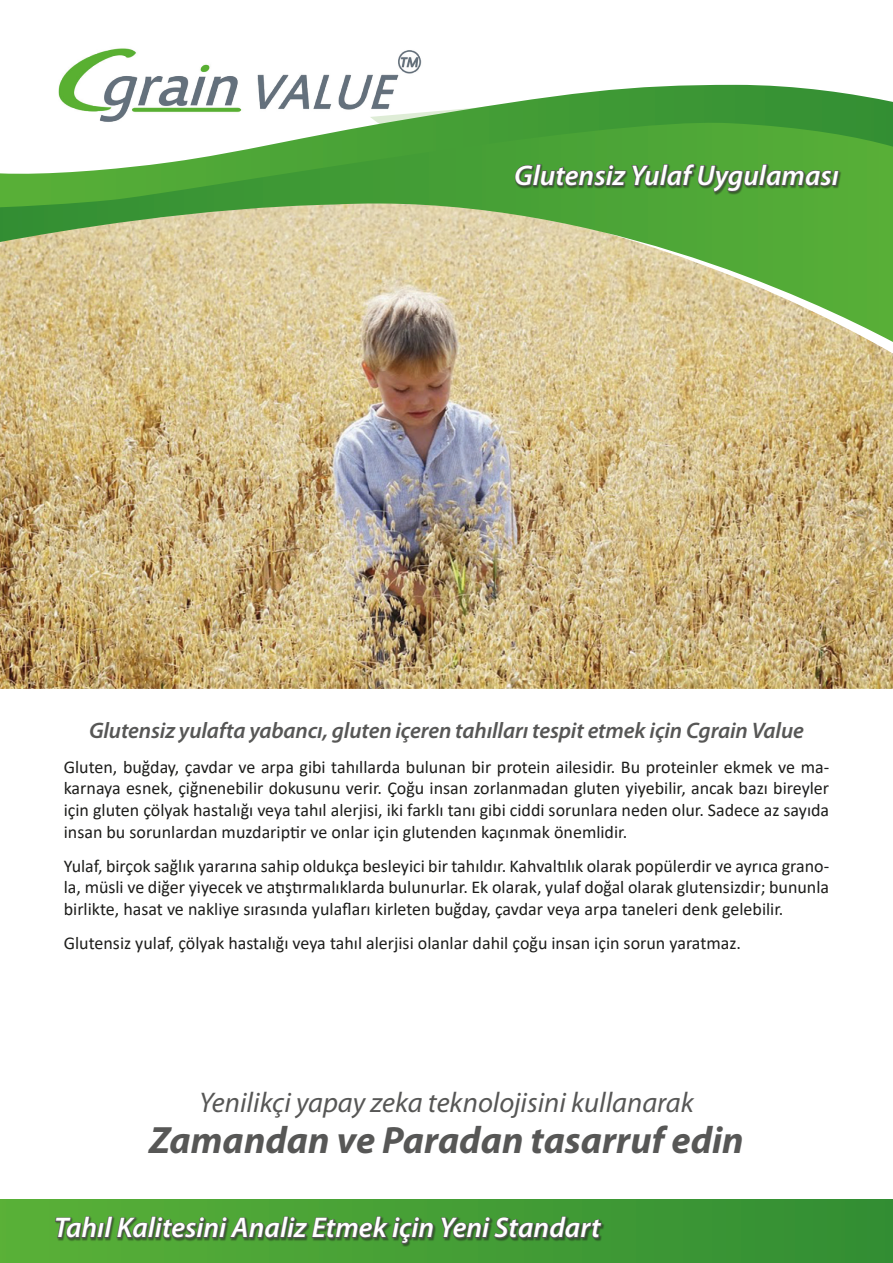
<style>
.page{position:relative;width:893px;height:1263px;background:#fff}
.page>*{position:absolute;margin:0;border:0;box-sizing:border-box;transform-origin:0 0}
.t1{font:italic 700 38.25px "Myriad Pro";color:#575756}
.t2{font:italic 600 28.65px "Myriad Pro";color:#fff}
.t3{font:italic 28.5px "Myriad Pro";color:#575756}
.t4{font:italic 600 22.5px "Myriad Pro";letter-spacing:-.005em;color:#575756}
.t5{font:18px/21.6px "Calibri";color:#1d1d1b;text-align:justify}
</style>
<div class="page">
<img style="left:0;top:371px;width:893px;height:318px">
<svg style="left:0;top:342px;width:893px;height:29px;background:#d1bc8d"></svg>
<svg style="left:0;top:207px;width:893px;height:135px;background:#bcc288"></svg>
<svg style="left:0;top:85px;width:893px;height:122px"></svg>
<img style="left:54px;top:48px;width:372px;height:79px">
<svg style="left:370px;top:101px;width:470px;height:107px;background:#4e9d3e"></svg>
<div style="left:0;top:1199px;width:893px;height:64px;background:linear-gradient(to right,#59b038,#328d34)"></div>
<div style="left:56px;top:1217px;width:549px;height:30px;background:#4aa336"></div>
<svg style="left:54px;top:1199px;width:549px;height:46px"></svg>
<h2 class="t2" style="left:514px;top:157px;width:326px">Glutensiz Yulaf Uygulaması</h2>
<p class="t4" style="left:89px;top:716px;width:716px">Glutensiz yulafta yabancı, gluten içeren tahılları tespit etmek için Cgrain Value</p>
<p class="t5" style="left:64px;top:755px;width:767px">Gluten, buğday, çavdar ve arpa gibi tahıllarda bulunan bir protein ailesidir. Bu proteinler ekmek ve ma&shy;karnaya esnek, çiğnenebilir dokusunu verir. Çoğu insan zorlanmadan gluten yiyebilir, ancak bazı bireyler için gluten çölyak hastalığı veya tahıl alerjisi, iki farklı tanı gibi ciddi sorunlara neden olur. Sadece az sayıda insan bu sorunlardan muzdariptir ve onlar için glutenden kaçınmak önemlidir.</p>
<p class="t5" style="left:64px;top:855px;width:767px">Yulaf, birçok sağlık yararına sahip oldukça besleyici bir tahıldır. Kahvaltılık olarak popülerdir ve ayrıca grano&shy;la, müsli ve diğer yiyecek ve atıştırmalıklarda bulunurlar. Ek olarak, yulaf doğal olarak glutensizdir; bununla birlikte, hasat ve nakliye sırasında yulafları kirleten buğday, çavdar veya arpa taneleri denk gelebilir.</p>
<p class="t5" style="left:64px;top:932px;width:679px">Glutensiz yulaf, çölyak hastalığı veya tahıl alerjisi olanlar dahil çoğu insan için sorun yaratmaz.</p>
<h3 class="t3" style="left:199px;top:1085px;width:496px">Yenilikçi yapay zeka teknolojisini kullanarak</h3>
<h1 class="t1" style="left:149px;top:1115px;width:596px">Zamandan ve Paradan tasarruf edin</h1>
<h2 class="t2" style="left:54px;top:1209px;width:548px">Tahıl Kalitesini Analiz Etmek için Yeni Standart</h2>
</div>
